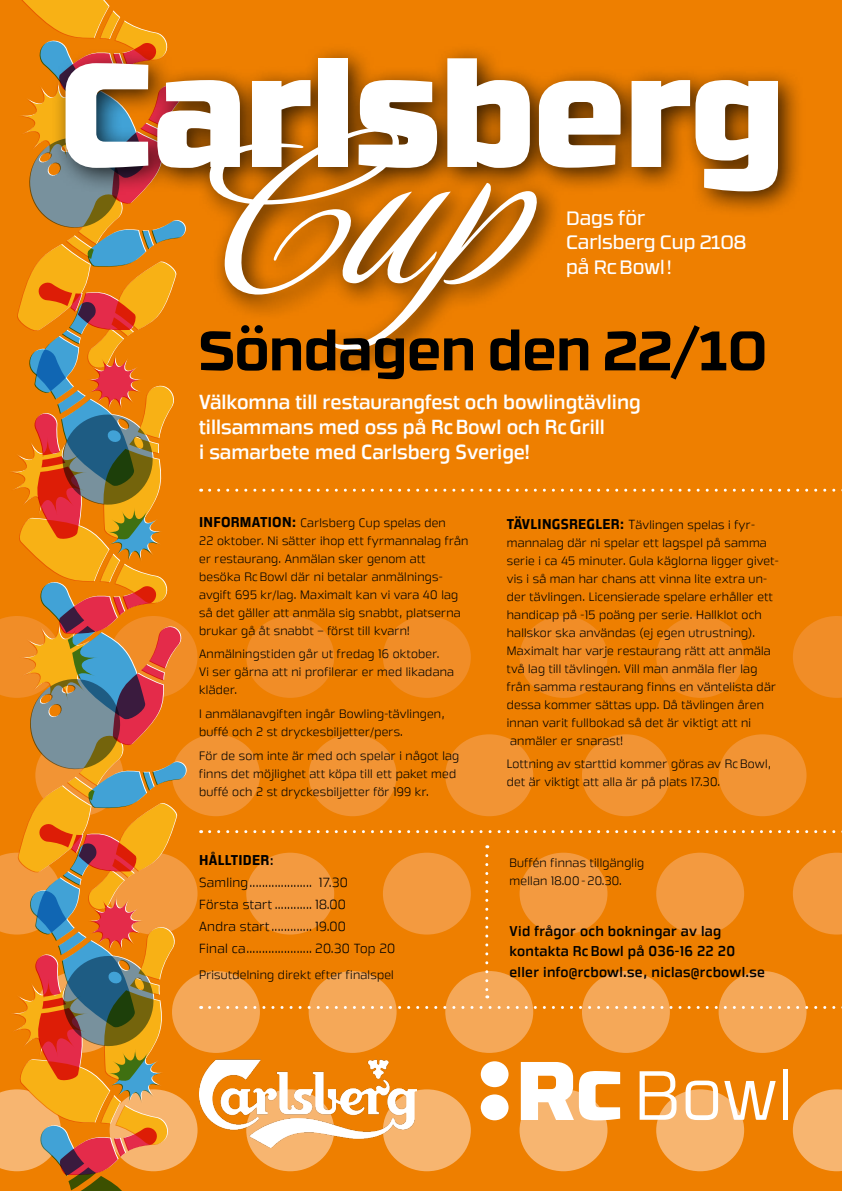
<style>
.page{position:relative;width:842px;height:1191px;background:#ee7f00}
.page>*{position:absolute;margin:0;border:0;box-sizing:border-box;transform-origin:0 0}
.t1{font:274.3px "Luxurious Pro";color:#fff}
.t2{font:900 147px "RB No 3.1";color:#fff}
.t3{font:700 55.5px "RB No 3.1";color:#000}
.t4{font:20px/25px "Great Escape Rg";color:#fff}
.t5{font:19.4px/24.7px "RB No 3.1";color:#fff}
.t6{font:14px/20.8px "Great Escape Rg";letter-spacing:.02em;color:#000}
.t7{font:700 14px "Great Escape Rg";letter-spacing:.02em;color:#000}
.t8{font:13px/22px "Great Escape Lt";letter-spacing:.02em;color:#000}
.t9{font:12px/18px "Great Escape Lt";letter-spacing:.02em;color:#000}
.s1{font-family:"Great Escape Rg";font-weight:700;font-size:14px}
.s2{font-weight:400;font-size:13px}
.s3{font-size:13px}
</style>
<div class="page">
<div style="left:110px;top:1089px;width:88px;height:82px;background:#f7b570;border-radius:50%"></div>
<div style="left:246px;top:1089px;width:88px;height:82px;background:#f7b570;border-radius:50%"></div>
<div style="left:383px;top:1089px;width:88px;height:82px;background:#f7b570;border-radius:50%"></div>
<div style="left:519px;top:1089px;width:88px;height:82px;background:#f7b570;border-radius:50%"></div>
<div style="left:656px;top:1089px;width:88px;height:82px;background:#f7b570;border-radius:50%"></div>
<svg style="left:793px;top:1089px;width:49px;height:82px"></svg>
<div style="left:172px;top:971px;width:88px;height:82px;background:#f5a858;border-radius:50%"></div>
<div style="left:309px;top:971px;width:88px;height:82px;background:#f5a858;border-radius:50%"></div>
<div style="left:445px;top:971px;width:88px;height:82px;background:#f5a858;border-radius:50%"></div>
<div style="left:582px;top:971px;width:88px;height:82px;background:#f5a858;border-radius:50%"></div>
<div style="left:719px;top:971px;width:87px;height:82px;background:#f5a858;border-radius:50%"></div>
<div style="left:110px;top:852px;width:88px;height:82px;background:#f39a40;border-radius:50%"></div>
<div style="left:246px;top:852px;width:88px;height:82px;background:#f39a40;border-radius:50%"></div>
<div style="left:383px;top:852px;width:88px;height:82px;background:#f39a40;border-radius:50%"></div>
<div style="left:519px;top:852px;width:88px;height:82px;background:#f39a40;border-radius:50%"></div>
<div style="left:656px;top:852px;width:88px;height:82px;background:#f39a40;border-radius:50%"></div>
<svg style="left:793px;top:852px;width:49px;height:82px"></svg>
<div style="left:172px;top:734px;width:88px;height:82px;background:#f29434;border-radius:50%"></div>
<div style="left:309px;top:734px;width:88px;height:82px;background:#f29434;border-radius:50%"></div>
<div style="left:445px;top:734px;width:88px;height:82px;background:#f29434;border-radius:50%"></div>
<div style="left:582px;top:734px;width:88px;height:82px;background:#f29434;border-radius:50%"></div>
<div style="left:719px;top:734px;width:87px;height:82px;background:#f29434;border-radius:50%"></div>
<div style="left:110px;top:616px;width:88px;height:82px;background:#f18d27;border-radius:50%"></div>
<div style="left:246px;top:616px;width:88px;height:82px;background:#f18d27;border-radius:50%"></div>
<div style="left:383px;top:616px;width:88px;height:82px;background:#f18d27;border-radius:50%"></div>
<div style="left:519px;top:616px;width:88px;height:82px;background:#f18d27;border-radius:50%"></div>
<div style="left:656px;top:616px;width:88px;height:82px;background:#f18d27;border-radius:50%"></div>
<svg style="left:793px;top:616px;width:49px;height:82px"></svg>
<svg style="left:0;top:0;width:188px;height:1191px"></svg>
<div style="left:51px;top:44px;width:754px;height:333px;background:#000;opacity:.75"></div>
<svg style="left:210px;top:489px;width:632px;height:3px"></svg>
<svg style="left:521px;top:1062px;width:99px;height:58px"></svg>
<svg style="left:640px;top:1071px;width:36px;height:48px"></svg>
<svg style="left:686px;top:1080px;width:32px;height:40px"></svg>
<svg style="left:724px;top:1081px;width:52px;height:38px"></svg>
<div style="left:783px;top:1069px;width:5px;height:50px;background:#fff"></div>
<div style="left:481px;top:1094px;width:27px;height:26px;background:#fff;border-radius:50%"></div>
<div style="left:481px;top:1061px;width:27px;height:26px;background:#fff;border-radius:50%"></div>
<img style="left:200px;top:1044px;width:216px;height:103px">
<svg style="left:210px;top:830px;width:632px;height:3px"></svg>
<svg style="left:485px;top:855px;width:3px;height:143px"></svg>
<svg style="left:210px;top:1006px;width:632px;height:3px"></svg>
<h2 class="t2" style="left:60px;top:-11px;width:726px">Carlsberg</h2>
<h1 class="t1" style="left:202px;top:28px;width:328px">Cup</h1>
<h3 class="t5" style="left:566px;top:204px;width:182px">Dags för<br>Carlsberg Cup 2108 på RcBowl !</h3>
<h3 class="t3" style="left:199px;top:306px;width:570px">Söndagen den 22/10</h3>
<h3 class="t4" style="left:199px;top:390px;width:443px">Välkomna till restaurangfest och bowlingtävling tillsammans med oss på RcBowl och RcGrill<br>i samarbete med Carlsberg Sverige!</h3>
<p class="t9" style="left:199px;top:513px;width:271px"><span class="s1">INFORMATION:</span> Carlsberg Cup spelas den<br>22 oktober. Ni sätter ihop ett fyrmannalag från er restaurang. Anmälan sker genom att besöka Rc Bowl där ni betalar anmälnings&shy;avgift 695 kr/lag. Maximalt kan vi vara 40 lag så det gäller att anmäla sig snabbt, platserna brukar gå åt snabbt – först till kvarn!</p>
<p class="t9" style="left:199px;top:645px;width:256px">Anmälningstiden går ut fredag 16 oktober.<br>Vi ser gärna att ni profilerar er med likadana kläder.</p>
<p class="t9" style="left:199px;top:705px;width:247px">I anmälanavgiften ingår Bowling-tävlingen, buffé och 2 st dryckesbiljetter/pers.</p>
<p class="t9" style="left:199px;top:746px;width:262px">För de som inte är med och spelar i något lag finns det möjlighet att köpa till ett paket med buffé och 2 st dryckesbiljetter för 199 kr.</p>
<p class="t7" style="left:199px;top:851px;width:76px">HÅLLTIDER<span class="s2">:</span></p>
<p class="t8" style="left:199px;top:871px;width:198px">Samling.................... 17.30<br>Första start ............ 18.00<br>Andra start............. 19.00<br>Final ca..................... 20.30 Top 20</p>
<p class="t9" style="left:199px;top:966px;width:196px">Prisutdelning direkt efter finalspel</p>
<p class="t9" style="left:507px;top:515px;width:274px"><span class="s1">TÄVLINGSREGLER:</span> <span class="s3">T</span>ävlingen spelas i fyr&shy;mannalag där ni spelar ett lagspel på samma serie i ca 45 minuter. Gula käglorna ligger givet&shy;vis i så man har chans att vinna lite extra un&shy;der tävlingen. Licensierade spelare erhåller ett handicap på -15 poäng per serie. Hallklot och hallskor ska användas (ej egen utrustning).<br>Maximalt har varje restaurang rätt att anmäla två lag till tävlingen. Vill man anmäla fler lag från samma restaurang finns en väntelista där dessa kommer sättas upp. Då tävlingen åren innan varit fullbokad så det är viktigt att ni anmäler er snarast!</p>
<p class="t9" style="left:507px;top:755px;width:266px">Lottning av starttid kommer göras av Rc Bowl, det är viktigt att alla är på plats 17.30.</p>
<p class="t9" style="left:510px;top:854px;width:136px">Buffén finnas tillgänglig mellan 18.00 - 20.30.</p>
<p class="t6" style="left:510px;top:920px;width:257px">Vid frågor och bokningar av lag kontakta Rc Bowl på 036-16 22 20 eller info@rcbowl.se, niclas@rcbowl.se</p>
</div>
